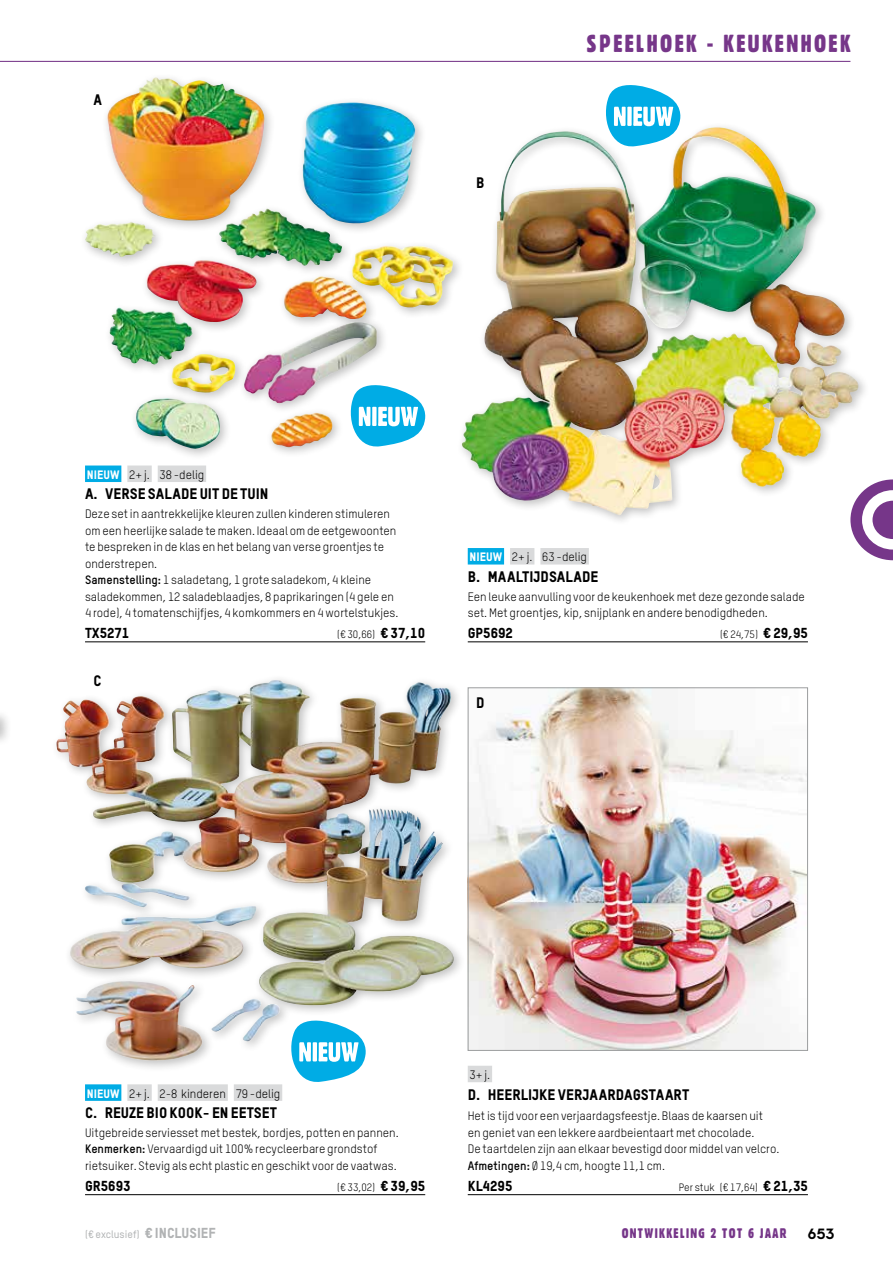
<style>
.page{position:relative;width:893px;height:1263px;background:#fff}
.page>*{position:absolute;margin:0;border:0;box-sizing:border-box;transform-origin:0 0}
.t1{font:24px "Gothic 821 Condensed BT";letter-spacing:.1em;color:#763689}
.t2{font:15px "TSTAR Headline";color:#000}
.t3{font:15px "Chalet Tokyo";color:#000}
.t4{font:14.25px "TSTAR Headline";color:#000}
.t5{font:13.5px "Gothic 821 Condensed BT";letter-spacing:.1em;color:#763689}
.t6{font:12px/16.5px "TSTAR";color:#000}
.t7{font:10.5px "TSTAR";color:#000}
.t8{font:500 10.5px "TSTAR";color:#b1b3b4}
.s1{font-family:"TSTAR Headline";color:#fff}
.s2{font-weight:700}
.s3{font-family:"TSTAR Headline";font-size:14.25px}
.s4{font-family:"TSTAR Headline";font-weight:400;font-size:14.25px}
</style>
<div class="page">
<svg style="left:851px;top:479px;width:42px;height:81px"></svg>
<hr style="left:0;top:61px;width:850px;height:1px;background:#763689">
<div style="left:71px;top:975px;width:143px;height:98px;background:#000;opacity:.25"></div>
<img style="left:75px;top:981px;width:128px;height:80px">
<div style="left:297px;top:97px;width:168px;height:223px;background:#000;opacity:.25"></div>
<img style="left:378px;top:103px;width:75px;height:204px">
<div style="left:80px;top:72px;width:298px;height:304px;background:#000;opacity:.25"></div>
<img style="left:103px;top:77px;width:165px;height:182px">
<div style="left:130px;top:348px;width:117px;height:112px;background:#000;opacity:.25"></div>
<img style="left:136px;top:354px;width:99px;height:95px">
<div style="left:238px;top:316px;width:151px;height:143px;background:#000;opacity:.25"></div>
<img style="left:243px;top:322px;width:134px;height:125px">
<div style="left:456px;top:121px;width:414px;height:406px;background:#000;opacity:.25"></div>
<img style="left:462px;top:127px;width:255px;height:389px">
<div style="left:51px;top:674px;width:412px;height:245px;background:#000;opacity:.25"></div>
<img style="left:57px;top:680px;width:219px;height:103px">
<div style="left:206px;top:803px;width:259px;height:250px;background:#000;opacity:.25"></div>
<img style="left:258px;top:808px;width:196px;height:198px">
<div style="left:64px;top:900px;width:204px;height:81px;background:#000;opacity:.25"></div>
<img style="left:69px;top:906px;width:188px;height:63px">
<div style="left:85px;top:465px;width:36px;height:17px;background:#00ace5"></div>
<div style="left:127px;top:465px;width:25px;height:17px;background:#d9dadb"></div>
<div style="left:158px;top:465px;width:48px;height:17px;background:#d9dadb"></div>
<hr style="left:85px;top:642px;width:340px;height:1px;background:#000">
<div style="left:468px;top:548px;width:36px;height:16px;background:#00ace5"></div>
<div style="left:510px;top:548px;width:24px;height:16px;background:#d9dadb"></div>
<div style="left:540px;top:548px;width:49px;height:16px;background:#d9dadb"></div>
<hr style="left:468px;top:642px;width:340px;height:1px;background:#000">
<div style="left:85px;top:1084px;width:36px;height:17px;background:#00ace5"></div>
<div style="left:127px;top:1084px;width:25px;height:17px;background:#d9dadb"></div>
<div style="left:158px;top:1084px;width:70px;height:17px;background:#d9dadb"></div>
<div style="left:234px;top:1084px;width:48px;height:17px;background:#d9dadb"></div>
<hr style="left:85px;top:1194px;width:340px;height:1px;background:#000">
<svg style="left:351px;top:385px;width:74px;height:61px"></svg>
<svg style="left:606px;top:85px;width:74px;height:61px"></svg>
<svg style="left:291px;top:1020px;width:75px;height:62px"></svg>
<img style="left:470px;top:689px;width:336px;height:360px">
<div style="left:468px;top:687px;width:340px;height:364px;border:1px solid #9c9e9f"></div>
<div style="left:0;top:582px;width:12px;height:181px;background:#000;opacity:.25"></div>
<div style="left:468px;top:1066px;width:24px;height:16px;background:#d9dadb"></div>
<hr style="left:468px;top:1194px;width:340px;height:1px;background:#000">
<p class="t2" style="left:94px;top:90px;width:10px">A</p>
<p class="t2" style="left:476px;top:173px;width:10px">B</p>
<h1 class="t1" style="left:586px;top:29px;width:266px">SPEELHOEK - KEUKENHOEK</h1>
<p class="t6" style="left:87px;top:466px;width:119px"><span class="s1">NIEUW</span> 2+ j. 38 -delig</p>
<p class="t2" style="left:85px;top:485px;width:185px">A. VERSE SALADE UIT DE TUIN</p>
<p class="t6" style="left:85px;top:505px;width:315px">Deze set in aantrekkelijke kleuren zullen kinderen stimuleren om een heerlijke salade te maken. Ideaal om de eetgewoonten te bespreken in de klas en het belang van verse groentjes te onderstrepen.<br><span class="s2">Samenstelling:</span> 1 saladetang, 1 grote saladekom, 4 kleine saladekommen, 12 saladeblaadjes, 8 paprikaringen (4 gele en 4 rode), 4 tomatenschijfjes, 4 komkommers en 4 wortelstukjes.</p>
<p class="t4" style="left:85px;top:624px;width:46px">TX5271</p>
<p class="t7" style="left:337px;top:628px;width:90px">(€ 30,66) <span class="s3">€ 37,10</span></p>
<p class="t2" style="left:94px;top:671px;width:10px">C</p>
<p class="t6" style="left:470px;top:549px;width:119px"><span class="s1">NIEUW</span> 2+ j. 63 -delig</p>
<p class="t2" style="left:468px;top:567px;width:132px">B. MAALTIJDSALADE</p>
<p class="t6" style="left:468px;top:588px;width:339px">Een leuke aanvulling voor de keukenhoek met deze gezonde salade set. Met groentjes, kip, snijplank en andere benodigdheden.</p>
<p class="t4" style="left:468px;top:624px;width:47px">GP5692</p>
<p class="t7" style="left:720px;top:628px;width:89px">(€ 24,75) <span class="s3">€ 29,95</span></p>
<p class="t2" style="left:476px;top:693px;width:10px">D</p>
<p class="t6" style="left:87px;top:1085px;width:195px"><span class="s1">NIEUW</span> 2+ j. 2-8 kinderen 79 -delig</p>
<p class="t2" style="left:85px;top:1104px;width:193px">C. REUZE BIO KOOK- EN EETSET</p>
<p class="t6" style="left:85px;top:1124px;width:315px">Uitgebreide serviesset met bestek, bordjes, potten en pannen.<br><span class="s2">Kenmerken:</span> Vervaardigd uit 100% recycleerbare grondstof rietsuiker. Stevig als echt plastic en geschikt voor de vaatwas.</p>
<p class="t4" style="left:85px;top:1177px;width:47px">GR5693</p>
<p class="t7" style="left:337px;top:1180px;width:89px">(€ 33,02) <span class="s3">€ 39,95</span></p>
<p class="t6" style="left:470px;top:1066px;width:22px">3+ j.</p>
<p class="t2" style="left:468px;top:1085px;width:223px">D. HEERLIJKE VERJAARDAGSTAART</p>
<p class="t6" style="left:468px;top:1108px;width:313px">Het is tijd voor een verjaardagsfeestje. Blaas de kaarsen uit<br>en geniet van een lekkere aardbeientaart met chocolade.<br>De taartdelen zijn aan elkaar bevestigd door middel van velcro.<br><span class="s2">Afmetingen:</span> Ø 19,4 cm, hoogte 11,1 cm.</p>
<p class="t4" style="left:468px;top:1177px;width:46px">KL4295</p>
<p class="t7" style="left:679px;top:1180px;width:131px">Per stuk (€ 17,64) <span class="s3">€ 21,35</span></p>
<p class="t8" style="left:85px;top:1228px;width:132px">(€ exclusief) <span class="s4">€ INCLUSIEF</span></p>
<p class="t5" style="left:622px;top:1225px;width:167px">ONTWIKKELING 2 TOT 6 JAAR</p>
<p class="t3" style="left:808px;top:1224px;width:28px">653</p>
</div>
